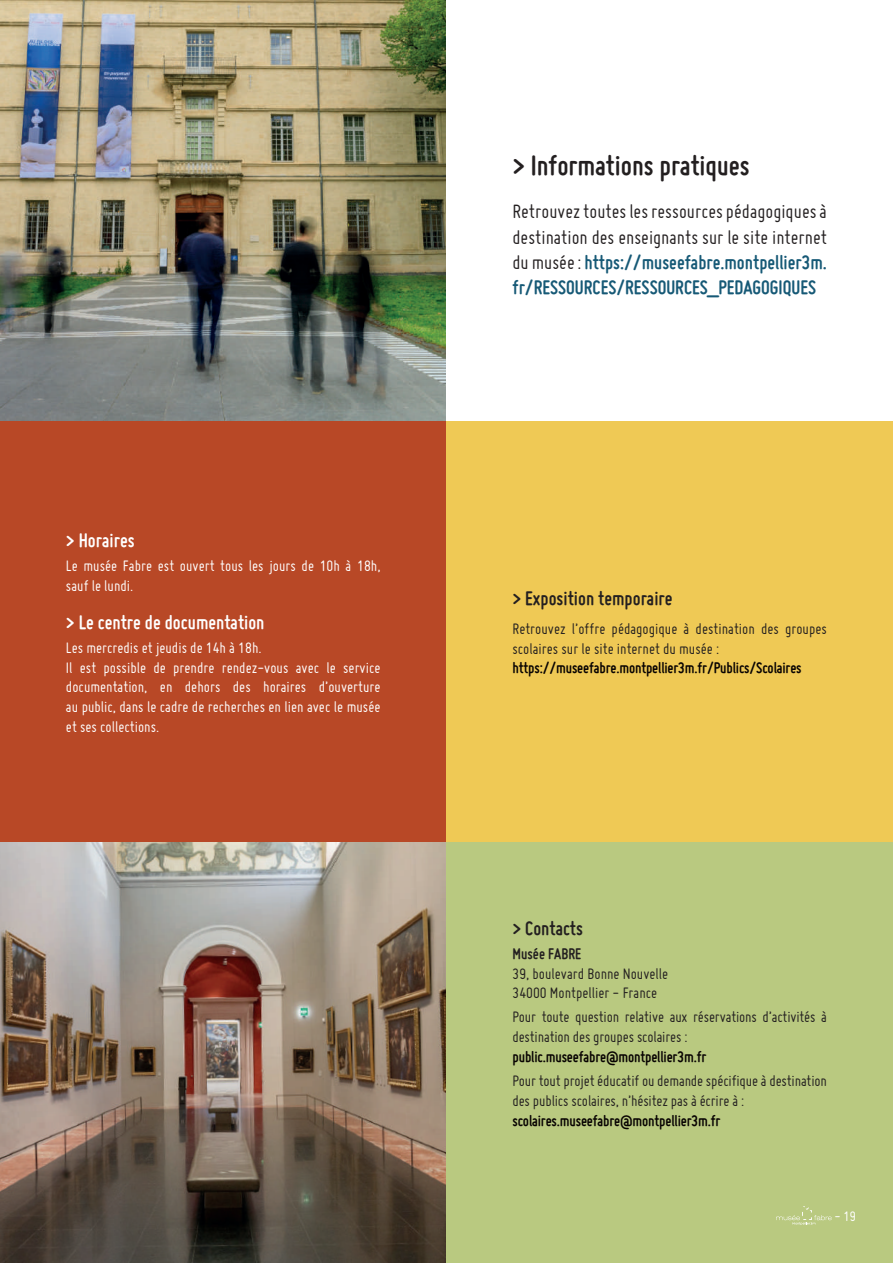
<style>
.page{position:relative;width:893px;height:1263px;background:#fff}
.page>*{position:absolute;margin:0;border:0;box-sizing:border-box;transform-origin:0 0}
.t1{font:700 30px "Miso";color:#231f20}
.t2{font:21px/25.2px "Miso";color:#231f20;text-align:justify}
.t3{font:700 21px "Miso";color:#fff}
.t4{font:700 21px "Miso";color:#231f20}
.t5{font:16.5px/19.8px "Miso";letter-spacing:-.01em;color:#231f20}
.t6{font:16.5px/19.8px "Miso";color:#fff}
.t7{font:700 16.5px "Miso";letter-spacing:-.01em;color:#080302}
.t8{font:700 16.5px "Miso";color:#231f20}
.t9{font:15px "Miso";color:#fff}
.s1{font-weight:700;color:#165976}
</style>
<div class="page">
<div style="left:0;top:421px;width:446px;height:421px;background:#b84826"></div>
<img style="left:0;top:842px;width:446px;height:421px">
<img style="left:0;top:0;width:446px;height:421px">
<div style="left:446px;top:421px;width:447px;height:421px;background:#efc955"></div>
<div style="left:446px;top:842px;width:447px;height:421px;background:#b9c980"></div>
<svg style="left:776px;top:1206px;width:56px;height:19px"></svg>
<p class="t3" style="left:66px;top:528px;width:70px">&gt; Horaires</p>
<p class="t6" style="left:66px;top:555px;width:316px">Le musée Fabre est ouvert tous les jours de 10h à 18h, sauf le lundi.</p>
<p class="t3" style="left:66px;top:610px;width:200px">&gt; Le centre de documentation</p>
<p class="t6" style="left:66px;top:637px;width:316px">Les mercredis et jeudis de 14h à 18h.<br>Il est possible de prendre rendez-vous avec le service documentation, en dehors des horaires d’ouverture au public, dans le cadre de recherches en lien avec le musée et ses collections.</p>
<h1 class="t1" style="left:512px;top:148px;width:239px">&gt; Informations pratiques</h1>
<p class="t2" style="left:512px;top:199px;width:316px">Retrouvez toutes les ressources pédagogiques à destination des enseignants sur le site internet du musée: <span class="s1">https://museefabre.montpellier3m. fr/RESSOURCES/RESSOURCES_PEDAGOGIQUES</span></p>
<p class="t4" style="left:512px;top:587px;width:162px">&gt; Exposition temporaire</p>
<p class="t5" style="left:512px;top:618px;width:316px">Retrouvez l’offre pédagogique à destination des groupes scolaires sur le site internet du musée :</p>
<p class="t7" style="left:512px;top:659px;width:291px">https://museefabre.montpellier3m.fr/Publics/Scolaires</p>
<p class="t4" style="left:512px;top:916px;width:72px">&gt; Contacts</p>
<p class="t8" style="left:512px;top:944px;width:70px">Musée FABRE</p>
<p class="t5" style="left:512px;top:963px;width:157px">39, boulevard Bonne Nouvelle<br>34000 Montpellier - France</p>
<p class="t5" style="left:512px;top:1007px;width:316px">Pour toute question relative aux réservations d’activités à destination des groupes scolaires :</p>
<p class="t7" style="left:512px;top:1047px;width:195px">public.museefabre@montpellier3m.fr</p>
<p class="t5" style="left:512px;top:1071px;width:316px">Pour tout projet éducatif ou demande spécifique à destination des publics scolaires, n’hésitez pas à écrire à :</p>
<p class="t7" style="left:512px;top:1111px;width:209px">scolaires.museefabre@montpellier3m.fr</p>
<p class="t9" style="left:834px;top:1208px;width:23px">- 19</p>
</div>
